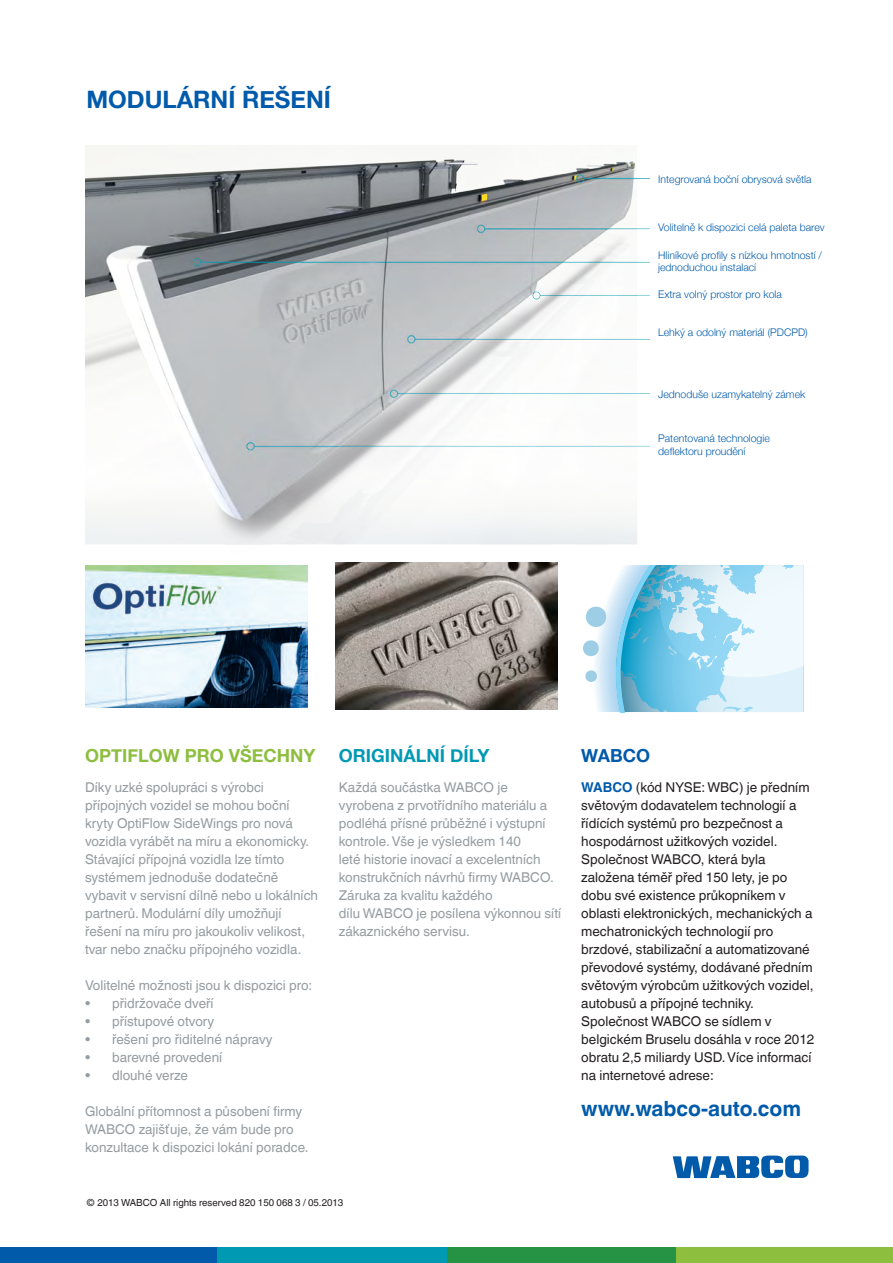
<style>
.page{position:relative;width:893px;height:1263px;background:#fff}
.page>*{position:absolute;margin:0;border:0;box-sizing:border-box;transform-origin:0 0}
.t1{font:700 24px "Helvetica Neue";color:#015aaa}
.t2{font:700 21px "Helvetica Linotype";color:#015aaa}
.t3{font:700 18px "Helvetica Neue";color:#8dbe3e}
.t4{font:700 18px "Helvetica Neue";color:#0099b3}
.t5{font:700 18px "Helvetica Neue";color:#015aaa}
.t6{font:13.5px/18px "Helvetica Linotype";color:#959ca1}
.t7{font:13.5px/18px "Helvetica Linotype";color:#231f20}
.t8{font:300 10.5px/12.6px "Helvetica Neue";color:#015aaa}
.t9{font:9.75px "Helvetica Linotype";color:#231f20}
.s1{font-weight:700;color:#015aaa}
</style>
<div class="page">
<div style="left:446px;top:1248px;width:230px;height:15px;background:#269243"></div>
<div style="left:676px;top:1248px;width:217px;height:15px;background:#8dbe3e"></div>
<div style="left:0;top:1248px;width:217px;height:15px;background:#015aaa"></div>
<div style="left:217px;top:1248px;width:229px;height:15px;background:#0099b3"></div>
<svg style="left:673px;top:1155px;width:135px;height:23px"></svg>
<img style="left:85px;top:145px;width:565px;height:418px">
<svg style="left:583px;top:565px;width:221px;height:147px"></svg>
<img style="left:85px;top:565px;width:223px;height:142px">
<img style="left:335px;top:563px;width:223px;height:146px">
<h1 class="t1" style="left:87px;top:78px;width:246px">MODULÁRNÍ ŘEŠENÍ</h1>
<p class="t8" style="left:658px;top:173px;width:155px">Integrovaná boční obrysová světla</p>
<p class="t8" style="left:658px;top:220px;width:168px">Volitelně k dispozici celá paleta barev</p>
<p class="t8" style="left:658px;top:248px;width:165px">Hliníkové profily s nízkou hmotností / jednoduchou instalací</p>
<p class="t8" style="left:658px;top:288px;width:125px">Extra volný prostor pro kola</p>
<p class="t8" style="left:658px;top:326px;width:151px">Lehký a odolný materiál (PDCPD)</p>
<p class="t8" style="left:658px;top:387px;width:149px">Jednoduše uzamykatelný zámek</p>
<p class="t8" style="left:658px;top:432px;width:113px">Patentovaná technologie deflektoru proudění</p>
<h3 class="t3" style="left:85px;top:739px;width:232px">OPTIFLOW PRO VŠECHNY</h3>
<p class="t6" style="left:85px;top:778px;width:235px">Díky uzké spolupráci s výrobci přípojných vozidel se mohou boční kryty OptiFlow SideWings pro nová vozidla vyrábět na míru a ekonomicky.<br>Stávající přípojná vozidla lze tímto systémem jednoduše dodatečně vybavit v servisní dílně nebo u lokálních partnerů. Modulární díly umožňují řešení na míru pro jakoukoliv velikost, tvar nebo značku přípojného vozidla.</p>
<p class="t6" style="left:85px;top:976px;width:229px">Volitelné možnosti jsou k dispozici pro:</p>
<p class="t6" style="left:85px;top:994px;width:130px">• přidržovače dveří</p>
<p class="t6" style="left:85px;top:1012px;width:131px">• přístupové otvory</p>
<p class="t6" style="left:85px;top:1030px;width:189px">• řešení pro řiditelné nápravy</p>
<p class="t6" style="left:85px;top:1048px;width:139px">• barevné provedení</p>
<p class="t6" style="left:85px;top:1066px;width:105px">• dlouhé verze</p>
<p class="t6" style="left:85px;top:1102px;width:225px">Globální přítomnost a působení firmy<br>WABCO zajišťuje, že vám bude pro konzultace k dispozici lokání poradce.</p>
<h3 class="t4" style="left:339px;top:739px;width:152px">ORIGINÁLNÍ DÍLY</h3>
<p class="t6" style="left:339px;top:778px;width:224px">Každá součástka WABCO je vyrobena z prvotřídního materiálu a podléhá přísné průběžné i výstupní kontrole. Vše je výsledkem 140<br>leté historie inovací a excelentních konstrukčních návrhů firmy WABCO.<br>Záruka za kvalitu každého<br>dílu WABCO je posílena výkonnou sítí zákaznického servisu.</p>
<p class="t9" style="left:87px;top:1197px;width:258px">© 2013 WABCO All rights reserved 820 150 068 3 / 05.2013</p>
<h3 class="t5" style="left:581px;top:739px;width:70px">WABCO</h3>
<p class="t7" style="left:581px;top:778px;width:235px"><span class="s1">WABCO</span> (kód NYSE: WBC) je předním světovým dodavatelem technologií a řídících systémů pro bezpečnost a hospodárnost užitkových vozidel.<br>Společnost WABCO, která byla založena téměř před 150 lety, je po dobu své existence průkopníkem v oblasti elektronických, mechanických a mechatronických technologií pro brzdové, stabilizační a automatizované převodové systémy, dodávané předním světovým výrobcům užitkových vozidel, autobusů a přípojné techniky.<br>Společnost WABCO se sídlem v belgickém Bruselu dosáhla v roce 2012 obratu 2,5 miliardy USD. Více informací na internetové adrese:</p>
<h2 class="t2" style="left:581px;top:1096px;width:221px">www.wabco-auto.com</h2>
</div>
